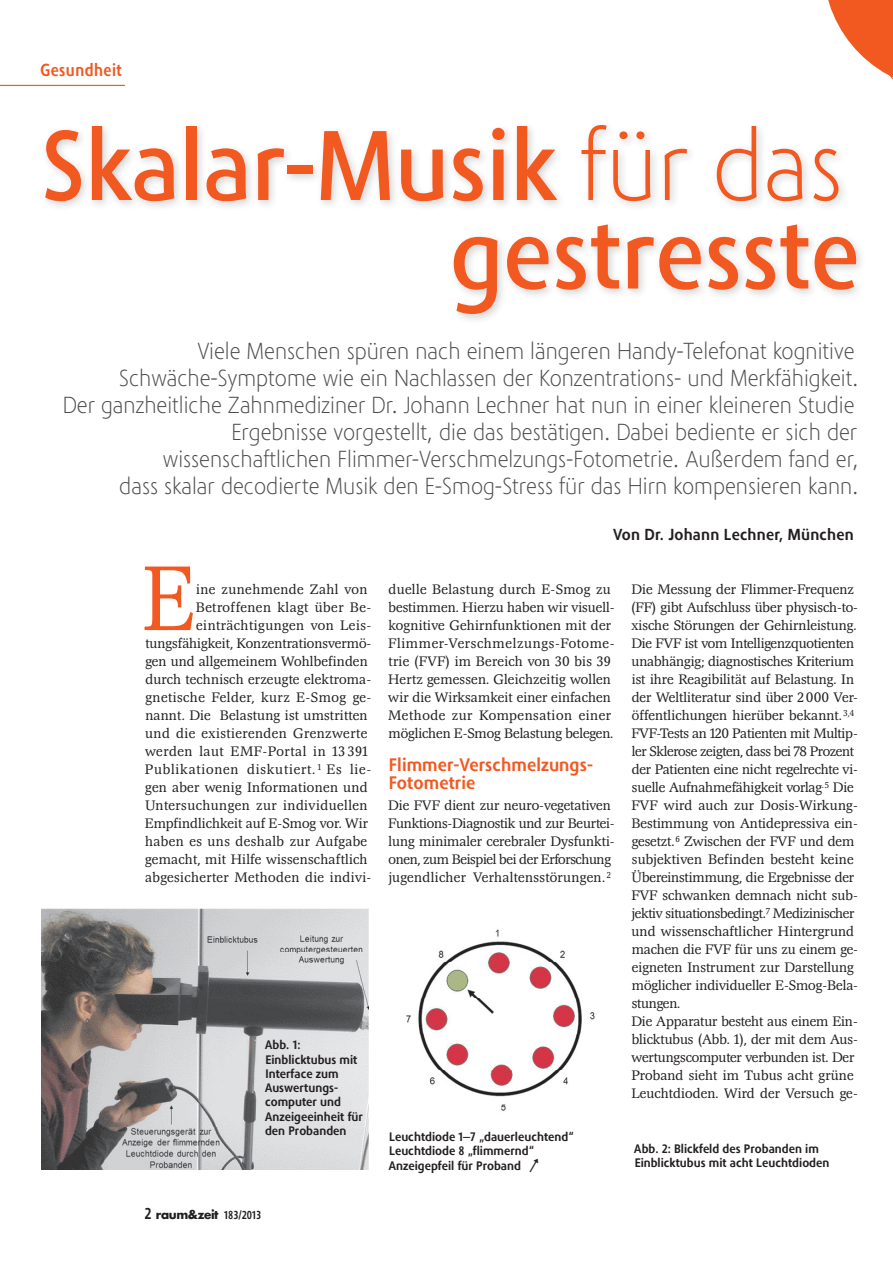
<style>
.page{position:relative;width:893px;height:1263px;background:#fff}
.page>*{position:absolute;margin:0;border:0;box-sizing:border-box;transform-origin:0 0}
.t1{font:500 102px/88.5px "Phoenica STD Cn";color:#f15921;text-align:right;scale:1.1 1}
.t2{font:300 95.25px "Magna T";color:#f15921;scale:.9 1}
.t3{font:300 24px/27px "Phoenica STD Cn";color:#4b4c4d;text-align:right;scale:1.1 1}
.t4{font:700 18.75px/18px "Phoenica STD Cn";letter-spacing:.005em;color:#f15921;scale:1.1 1}
.t5{font:700 18px "Phoenica STD Cn";letter-spacing:.025em;color:#f15921}
.t6{font:700 16.5px "Phoenica STD Cn";letter-spacing:.01em;color:#231f20;scale:1.1 1}
.t7{font:300 14.25px/18px "Magna T";letter-spacing:.005em;color:#231f20}
.t8{font:300 14.25px/18px "Magna T";letter-spacing:.025em;color:#231f20;text-align:right}
.t9{font:700 12.75px/14.2px "Phoenica STD Cn";color:#231f20;scale:1.1 1}
.t10{font:700 12px "Futura";letter-spacing:-.03em;color:#231f20}
.s1{font-weight:300}
.s2{font-family:"Phoenica STD Cn";font-size:16.5px}
.s3{font-family:"Phoenica STD Cn"}
</style>
<div class="page">
<hr style="left:0;top:85px;width:125px;height:1px;background:#f15921">
<img style="left:42px;top:908px;width:326px;height:262px">
<div style="left:40px;top:120px;width:853px;height:205px;background:#231f20;opacity:.2"></div>
<img style="left:406px;top:929px;width:189px;height:182px">
<svg style="left:823px;top:0;width:70px;height:127px"></svg>
<p class="t5" style="left:40px;top:61px;width:83px">Gesundheit</p>
<h1 class="t1" style="left:41px;top:125px;width:746px">Skalar-Musik <span class="s1">für das </span>gestresste</h1>
<p class="t3" style="left:63px;top:339px;width:725px">Viele Menschen spüren nach einem längeren Handy-Telefonat kognitive Schwäche-Symptome wie ein Nachlassen der Konzentrations- und Merkfähigkeit.<br>Der ganzheitliche Zahnmediziner Dr. Johann Lechner hat nun in einer kleineren Studie Ergebnisse vorgestellt, die das bestätigen. Dabei bediente er sich der wissenschaftlichen Flimmer-Verschmelzungs-Fotometrie. Außerdem fand er,<br>dass skalar decodierte Musik den E-Smog-Stress für das Hirn kompensieren kann.</p>
<p class="t6" style="left:613px;top:526px;width:220px">Von Dr. Johann Lechner, München</p>
<h2 class="t2" style="left:142px;top:548px;width:60px">E</h2>
<p class="t8" style="left:145px;top:581px;width:228px">ine zunehmende Zahl von Betroffenen klagt über Be&shy;einträchtigungen von Leis&shy;tungsfähigkeit, Konzentrationsvermö&shy;gen und allgemeinem Wohlbefinden durch technisch erzeugte elektroma&shy;gnetische Felder, kurz E-Smog ge&shy;nannt. Die Belastung ist umstritten und die existierenden Grenzwerte werden laut EMF-Portal in 13 391<br>Publikationen diskutiert. <sup>1</sup> Es lie&shy;gen aber wenig Informationen und Untersuchungen zur individuellen Empfindlichkeit auf E-Smog vor. Wir haben es uns deshalb zur Aufgabe gemacht, mit Hilfe wissenschaftlich abgesicherter Methoden die indivi-</p>
<p class="t9" style="left:265px;top:1038px;width:91px">Abb. 1:<br>Einblicktubus mit<br>Interface zum<br>Auswertungs&shy;computer und<br>Anzeigeeinheit für den Probanden</p>
<p class="t10" style="left:145px;top:1206px;width:118px"><span class="s2">2</span> raum&amp;zeit <span class="s3">183/2013</span></p>
<p class="t7" style="left:388px;top:581px;width:228px">duelle Belastung durch E-Smog zu bestimmen. Hierzu haben wir visuell&shy;kognitive Gehirnfunktionen mit der Flimmer-Verschmelzungs-Fotome&shy;trie (FVF) im Bereich von 30 bis 39<br>Hertz gemessen. Gleichzeitig wollen wir die Wirksamkeit einer einfachen Methode zur Kompensation einer möglichen E-Smog Belastung belegen.</p>
<h3 class="t4" style="left:389px;top:756px;width:187px">Flimmer-Verschmelzungs-<br>Fotometrie</h3>
<p class="t7" style="left:388px;top:797px;width:228px">Die FVF dient zur neuro-vegetativen Funktions-Diagnostik und zur Beurtei&shy;lung minimaler cerebraler Dysfunkti&shy;onen, zum Beispiel bei der Erforschung jugendlicher Verhaltensstörungen. <sup>2</sup></p>
<p class="t9" style="left:388px;top:1130px;width:170px">Leuchtdiode 1–7 „dauerleuchtend“<br>Leuchtdiode 8 „flimmernd“<br>Anzeigepfeil für Proband</p>
<p class="t7" style="left:631px;top:581px;width:228px">Die Messung der Flimmer-Frequenz (FF) gibt Aufschluss über physisch-to&shy;xische Störungen der Gehirnleistung.<br>Die FVF ist vom Intelligenzquotienten unabhängig; diagnostisches Kriterium ist ihre Reagibilität auf Belastung. In der Weltliteratur sind über 2000 Ver&shy;öffentlichungen hierüber bekannt. <sup>3,4<br></sup>FVF-Tests an 120 Patienten mit Multip&shy;ler Sklerose zeigten, dass bei 78 Prozent der Patienten eine nicht regelrechte vi&shy;suelle Aufnahmefähigkeit vorlag<sup>.5</sup> Die FVF wird auch zur Dosis-Wirkung-Bestimmung von Antidepressiva ein&shy;gesetzt.<sup>6</sup> Zwischen der FVF und dem subjektiven Befinden besteht keine Übereinstimmung, die Ergebnisse der FVF schwanken demnach nicht sub&shy;jektiv situationsbedingt.<sup>7</sup> Medizinischer und wissenschaftlicher Hintergrund machen die FVF für uns zu einem ge&shy;eigneten Instrument zur Darstellung möglicher individueller E-Smog-Bela&shy;stungen.<br>Die Apparatur besteht aus einem Ein&shy;blicktubus (Abb. 1), der mit dem Aus&shy;wertungscomputer verbunden ist. Der Proband sieht im Tubus acht grüne Leuchtdioden. Wird der Versuch ge-</p>
<p class="t9" style="left:634px;top:1142px;width:179px">Abb. 2: Blickfeld des Probanden im<br>Einblicktubus mit acht Leuchtdioden</p>
</div>
